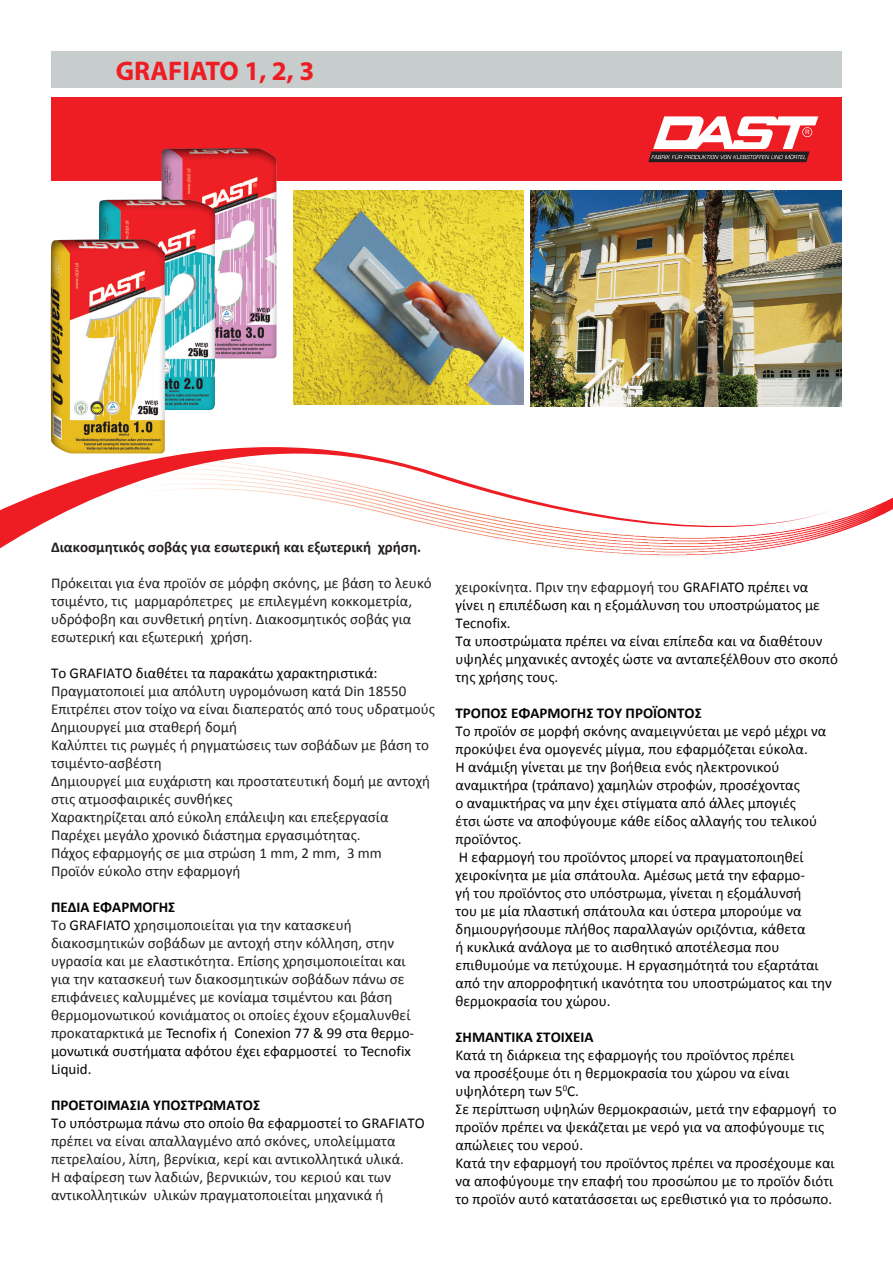
<style>
.page{position:relative;width:893px;height:1263px;background:#fff}
.page>*{position:absolute;margin:0;border:0;box-sizing:border-box;transform-origin:0 0}
.t1{font:700 27px "Myriad Pro";color:#ee1d23}
.t2{font:15px/18px "Calibri";color:#040503}
.t3{font:15px/18px "Calibri";color:#231f20}
.t4{font:700 15px "Calibri";color:#040503}
.t5{font:700 15px "Calibri";color:#231f20}
.s1{font-weight:700;color:#040503}
.s2{color:#040503}
.s3{color:#231f20}
</style>
<div class="page">
<img style="left:530px;top:191px;width:312px;height:215px">
<img style="left:293px;top:191px;width:230px;height:214px">
<div style="left:51px;top:51px;width:791px;height:37px;background:#c7cccd"></div>
<div style="left:51px;top:97px;width:791px;height:84px;background:#ee1d23"></div>
<img style="left:836px;top:497px;width:57px;height:36px">
<svg style="left:0;top:447px;width:836px;height:109px"></svg>
<svg style="left:648px;top:116px;width:170px;height:46px"></svg>
<div style="left:148px;top:138px;width:140px;height:231px;background:#231f20;opacity:.75"></div>
<div style="left:85px;top:188px;width:140px;height:231px;background:#231f20;opacity:.75"></div>
<div style="left:37px;top:235px;width:139px;height:230px;background:#231f20;opacity:.75"></div>
<h1 class="t1" style="left:116px;top:53px;width:200px">GRAFIATO 1, 2, 3</h1>
<p class="t5" style="left:51px;top:537px;width:372px">Διακοσμητικός σοβάς για εσωτερική και εξωτερική χρήση.</p>
<p class="t3" style="left:51px;top:574px;width:382px">Πρόκειται για ένα προϊόν σε μόρφη σκόνης, με βάση το λευκό τσιμέντο, τις μαρμαρόπετρες με επιλεγμένη κοκκομετρία, υδρόφοβη και συνθετική ρητίνη. Διακοσμητικός σοβάς για εσωτερική και εξωτερική χρήση.</p>
<p class="t2" style="left:51px;top:664px;width:328px">Το GRAFIATO διαθέτει τα παρακάτω χαρακτηριστικά:</p>
<p class="t3" style="left:51px;top:682px;width:385px">Πραγματοποιεί μια απόλυτη υγρομόνωση κατά Din 18550<br>Επιτρέπει στον τοίχο να είναι διαπερατός από τους υδρατμούς Δημιουργεί μια σταθερή δομή<br>Καλύπτει τις ρωγμές ή ρηγματώσεις των σοβάδων με βάση το τσιμέντο-ασβέστη<br>Δημιουργεί μια ευχάριστη και προστατευτική δομή με αντοχή στις ατμοσφαιρικές συνθήκες<br>Χαρακτηρίζεται από εύκολη επάλειψη και επεξεργασία Παρέχει μεγάλο χρονικό διάστημα εργασιμότητας.<br>Πάχος εφαρμογής σε μια στρώση 1 mm, 2 mm, 3 mm<br>Προϊόν εύκολο στην εφαρμογή</p>
<p class="t3" style="left:51px;top:898px;width:365px"><span class="s1">ΠΕΔΙΑ ΕΦΑΡΜΟΓΗΣ<br></span>Το <span class="s2">GRAFIATO</span> χρησιμοποιείται για την κατασκευή διακοσμητικών σοβάδων με αντοχή στην κόλληση, στην υγρασία και με ελαστικότητα. Επίσης χρησιμοποιείται και για την κατασκευή των διακοσμητικών σοβάδων πάνω σε επιφάνειες καλυμμένες με κονίαμα τσιμέντου και βάση θερμομονωτικού κονιάματος οι οποίες έχουν εξομαλυνθεί προκαταρκτικά με <span class="s2">Tecnofix ή Conexion 77 &amp; 99 στα θερμο&shy;μονωτικά συστήματα αφότου έχει εφαρμοστεί το Tecnofix Liquid.</span></p>
<p class="t4" style="left:51px;top:1095px;width:211px">ΠΡΟΕΤΟΙΜΑΣΙΑ ΥΠΟΣΤΡΩΜΑΤΟΣ</p>
<p class="t2" style="left:51px;top:1114px;width:375px">Το υπόστρωμα πάνω στο οποίο θα εφαρμοστεί το GRAFIATO</p>
<p class="t3" style="left:51px;top:1132px;width:354px">πρέπει να είναι απαλλαγμένο από σκόνες, υπολείμματα πετρελαίου, λίπη, βερνίκια, κερί και αντικολλητικά υλικά.<br>Η αφαίρεση των λαδιών, βερνικιών, του κεριού και των αντικολλητικών υλικών πραγματοποιείται μηχανικά ή</p>
<p class="t2" style="left:455px;top:578px;width:384px"><span class="s3">χειροκίνητα. Πριν την εφαρμογή του</span> GRAFIATO πρέπει να γίνει η επιπέδωση και η εξομάλυνση του υποστρώματος με Tecnofix.<br>Τα υποστρώματα πρέπει να είναι επίπεδα και να διαθέτουν υψηλές μηχανικές αντοχές ώστε να ανταπεξέλθουν στο σκοπό της χρήσης τους.</p>
<p class="t4" style="left:455px;top:703px;width:248px">ΤΡΟΠΟΣ ΕΦΑΡΜΟΓΗΣ ΤΟΥ ΠΡΟЇΟΝΤΟΣ</p>
<p class="t2" style="left:455px;top:722px;width:378px">Το προϊόν σε μορφή σκόνης αναμειγνύεται με νερό μέχρι να προκύψει ένα ομογενές μίγμα, που εφαρμόζεται εύκολα.<br>Η ανάμιξη γίνεται με την βοήθεια ενός ηλεκτρονικού αναμικτήρα (τράπανο) χαμηλών στροφών, προσέχοντας<br>ο αναμικτήρας να μην έχει στίγματα από άλλες μπογιές<br>έτσι ώστε να αποφύγουμε κάθε είδος αλλαγής του τελικού προϊόντος.<br>Η εφαρμογή του προϊόντος μπορεί να πραγματοποιηθεί χειροκίνητα με μία σπάτουλα. Αμέσως μετά την εφαρμο-<br>γή του προϊόντος στο υπόστρωμα, γίνεται η εξομάλυνσή<br>του με μία πλαστική σπάτουλα και ύστερα μπορούμε να δημιουργήσουμε πλήθος παραλλαγών οριζόντια, κάθετα<br>ή κυκλικά ανάλογα με το αισθητικό αποτέλεσμα που επιθυμούμε να πετύχουμε. Η εργασημότητά του εξαρτάται από την απορροφητική ικανότητα του υποστρώματος και την θερμοκρασία του χώρου.</p>
<p class="t4" style="left:455px;top:1027px;width:140px">ΣΗΜΑΝΤΙΚΑ ΣΤΟΙΧΕΙΑ</p>
<p class="t2" style="left:455px;top:1046px;width:383px">Κατά τη διάρκεια της εφαρμογής του προϊόντος πρέπει<br>να προσέξουμε ότι η θερμοκρασία του χώρου να είναι υψηλότερη των 5<sup>0</sup>C.<br>Σε περίπτωση υψηλών θερμοκρασιών, μετά την εφαρμογή το προϊόν πρέπει να ψεκάζεται με νερό για να αποφύγουμε τις απώλειες του νερού.<br>Κατά την εφαρμογή του προϊόντος πρέπει να προσέχουμε και να αποφύγουμε την επαφή του προσώπου με το προϊόν διότι το προϊόν αυτό κατατάσσεται ως ερεθιστικό για το πρόσωπο.</p>
</div>
